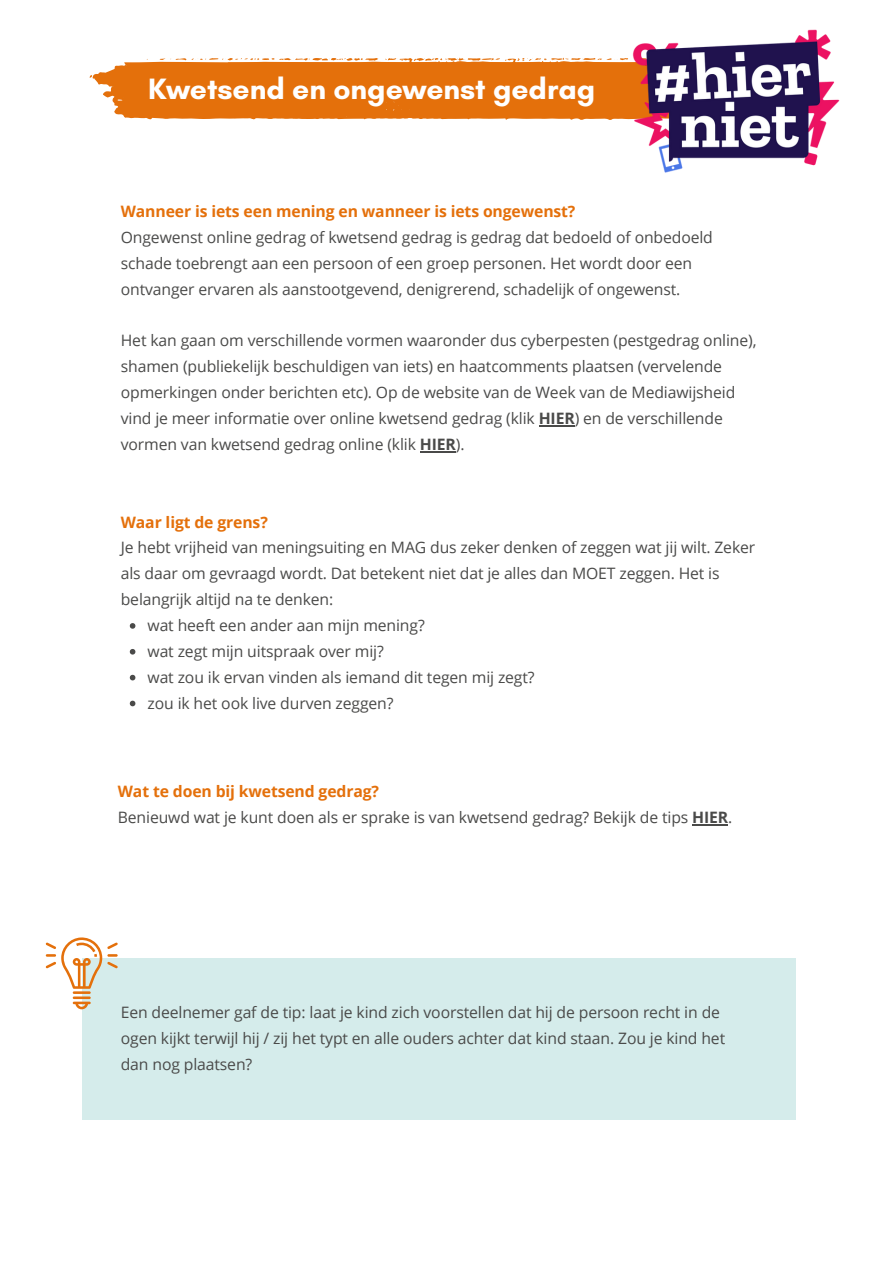
<style>
.page{position:relative;width:893px;height:1264px;background:#fff}
.page>*{position:absolute;margin:0;border:0;box-sizing:border-box;transform-origin:0 0}
.t1{font:700 30px "Glacial Indifference";color:#fff}
.t2{font:15.75px/25.8px "Open Sans";letter-spacing:-.01em;color:#4a4a49}
.t3{font:700 15.75px "Open Sans";letter-spacing:-.01em;color:#e4700b}
.s1{font-weight:700}
</style>
<div class="page">
<div style="left:82px;top:958px;width:713px;height:161px;background:#d5eceb"></div>
<svg style="left:130px;top:623px;width:5px;height:5px"></svg>
<svg style="left:130px;top:649px;width:5px;height:5px"></svg>
<svg style="left:130px;top:674px;width:5px;height:6px"></svg>
<svg style="left:130px;top:700px;width:5px;height:6px"></svg>
<hr style="left:538px;top:425px;width:36px;height:1px;background:#4a4a49">
<hr style="left:420px;top:451px;width:36px;height:1px;background:#4a4a49">
<svg style="left:90px;top:57px;width:535px;height:63px;background:#e78128"></svg>
<hr style="left:692px;top:824px;width:36px;height:1px;background:#4a4a49">
<img style="left:625px;top:29px;width:215px;height:144px">
<hr style="left:73px;top:996px;width:18px;height:3px;background:#e4700b">
<svg style="left:73px;top:1001px;width:18px;height:8px"></svg>
<svg style="left:46px;top:937px;width:72px;height:56px"></svg>
<p class="t1" style="left:148px;top:70px;width:448px">Kwetsend en ongewenst gedrag</p>
<p class="t3" style="left:121px;top:200px;width:456px">Wanneer is iets een mening en wanneer is iets ongewenst?</p>
<p class="t2" style="left:121px;top:224px;width:593px">Ongewenst online gedrag of kwetsend gedrag is gedrag dat bedoeld of onbedoeld schade toebrengt aan een persoon of een groep personen. Het wordt door een ontvanger ervaren als aanstootgevend, denigrerend, schadelijk of ongewenst.</p>
<p class="t2" style="left:121px;top:327px;width:637px">Het kan gaan om verschillende vormen waaronder dus cyberpesten (pestgedrag online), shamen (publiekelijk beschuldigen van iets) en haatcomments plaatsen (vervelende opmerkingen onder berichten etc). Op de website van de Week van de Mediawijsheid vind je meer informatie over online kwetsend gedrag (klik <span class="s1">HIER</span>) en de verschillende vormen van kwetsend gedrag online (klik <span class="s1">HIER</span>).</p>
<p class="t3" style="left:121px;top:510px;width:148px">Waar ligt de grens?</p>
<p class="t2" style="left:121px;top:534px;width:636px">Je hebt vrijheid van meningsuiting en MAG dus zeker denken of zeggen wat jij wilt. Zeker als daar om gevraagd wordt. Dat betekent niet dat je alles dan MOET zeggen. Het is belangrijk altijd na te denken:</p>
<p class="t2" style="left:147px;top:612px;width:279px">wat heeft een ander aan mijn mening?</p>
<p class="t2" style="left:147px;top:637px;width:238px">wat zegt mijn uitspraak over mij?</p>
<p class="t2" style="left:147px;top:663px;width:388px">wat zou ik ervan vinden als iemand dit tegen mij zegt?</p>
<p class="t2" style="left:147px;top:689px;width:247px">zou ik het ook live durven zeggen?</p>
<p class="t3" style="left:118px;top:780px;width:263px">Wat te doen bij kwetsend gedrag?</p>
<p class="t2" style="left:118px;top:804px;width:616px">Benieuwd wat je kunt doen als er sprake is van kwetsend gedrag? Bekijk de tips <span class="s1">HIER</span>.</p>
<p class="t2" style="left:121px;top:999px;width:606px">Een deelnemer gaf de tip: laat je kind zich voorstellen dat hij de persoon recht in de ogen kijkt terwijl hij / zij het typt en alle ouders achter dat kind staan. Zou je kind het dan nog plaatsen?</p>
</div>
